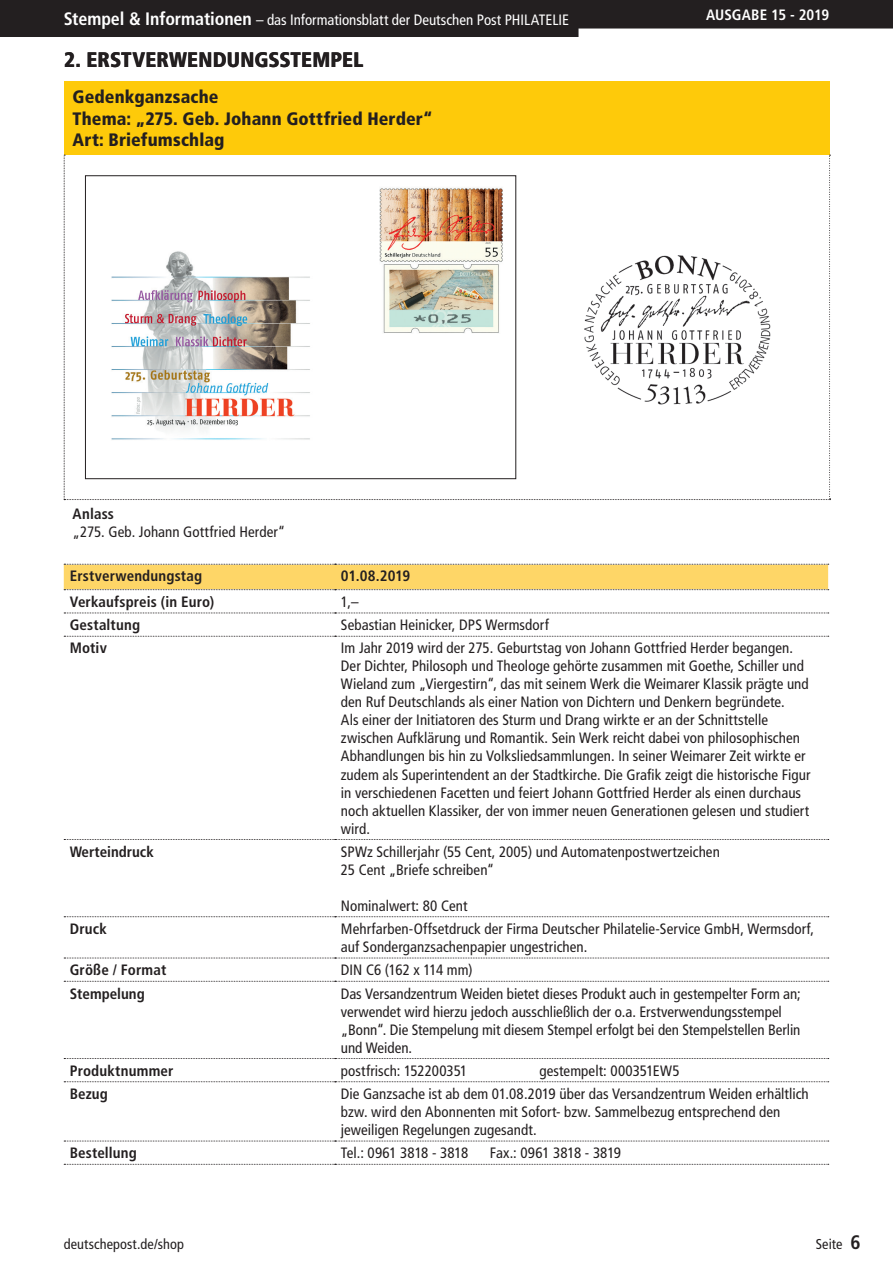
<style>
.page{position:relative;width:893px;height:1263px;background:#fff}
.page>*{position:absolute;margin:0;border:0;box-sizing:border-box;transform-origin:0 0}
.t1{font:900 condensed 21px "Frutiger LT Std";letter-spacing:.01em;color:#231f20}
.t2{font:900 condensed 18px/21.6px "Frutiger LT Std";letter-spacing:.005em;color:#231f20}
.t3{font:condensed 15px/18px "Frutiger LT Std";letter-spacing:.005em;color:#231f20}
.t4{font:700 condensed 15px "Frutiger LT Std";letter-spacing:.01em;color:#231f20}
.t5{font:condensed 15px "Frutiger LT Std";color:#fff}
.t6{font:700 condensed 15px "Frutiger LT Std";color:#fff}
.t7{font:condensed 14.25px "Frutiger LT Std";letter-spacing:.005em;color:#231f20}
.s1{font-weight:700;font-size:18px}
.s2{font-weight:700;font-size:19.5px}
</style>
<div class="page">
<svg style="left:0;top:0;width:893px;height:37px;background:#343131"></svg>
<div style="left:64px;top:81px;width:766px;height:74px;background:#feca0a"></div>
<svg style="left:64px;top:155px;width:767px;height:345px"></svg>
<img style="left:581px;top:253px;width:192px;height:153px">
<svg style="left:64px;top:564px;width:765px;height:26px;background:#f7d26a"></svg>
<svg style="left:64px;top:613px;width:765px;height:1px"></svg>
<svg style="left:64px;top:636px;width:765px;height:1px"></svg>
<svg style="left:64px;top:839px;width:765px;height:1px"></svg>
<svg style="left:64px;top:916px;width:765px;height:1px"></svg>
<svg style="left:64px;top:958px;width:765px;height:1px"></svg>
<svg style="left:64px;top:981px;width:765px;height:1px"></svg>
<svg style="left:64px;top:1058px;width:765px;height:1px"></svg>
<svg style="left:64px;top:1081px;width:765px;height:1px"></svg>
<svg style="left:64px;top:1141px;width:765px;height:1px"></svg>
<svg style="left:64px;top:1164px;width:765px;height:1px"></svg>
<img style="left:87px;top:178px;width:427px;height:299px">
<div style="left:85px;top:176px;width:431px;height:303px;border:1px solid #231f20"></div>
<p class="t5" style="left:64px;top:11px;width:507px"><span class="s1">Stempel &amp; Informationen</span> – das Informationsblatt der Deutschen Post PHILATELIE</p>
<p class="t6" style="left:706px;top:5px;width:125px">AUSGABE 15 - 2019</p>
<h1 class="t1" style="left:64px;top:47px;width:301px">2. ERSTVERWENDUNGSSTEMPEL</h1>
<p class="t2" style="left:73px;top:86px;width:361px">Gedenkganzsache<br>Thema: „275. Geb. Johann Gottfried Herder“<br>Art: Briefumschlag</p>
<p class="t4" style="left:73px;top:505px;width:43px">Anlass</p>
<p class="t3" style="left:73px;top:523px;width:214px">„275. Geb. Johann Gottfried Herder“</p>
<p class="t4" style="left:70px;top:567px;width:134px">Erstverwendungstag</p>
<p class="t4" style="left:341px;top:567px;width:71px">01.08.2019</p>
<p class="t4" style="left:70px;top:593px;width:146px">Verkaufspreis (in Euro)</p>
<p class="t3" style="left:341px;top:593px;width:19px">1,–</p>
<p class="t4" style="left:70px;top:616px;width:72px">Gestaltung</p>
<p class="t3" style="left:341px;top:616px;width:210px">Sebastian Heinicker, DPS Wermsdorf</p>
<p class="t4" style="left:70px;top:639px;width:39px">Motiv</p>
<p class="t3" style="left:341px;top:639px;width:471px">Im Jahr 2019 wird der 275. Geburtstag von Johann Gottfried Herder begangen.<br>Der Dichter, Philosoph und Theologe gehörte zusammen mit Goethe, Schiller und Wieland zum „Viergestirn“, das mit seinem Werk die Weimarer Klassik prägte und den Ruf Deutschlands als einer Nation von Dichtern und Denkern begründete.<br>Als einer der Initiatoren des Sturm und Drang wirkte er an der Schnittstelle zwischen Aufklärung und Romantik. Sein Werk reicht dabei von philosophischen Abhandlungen bis hin zu Volksliedsammlungen. In seiner Weimarer Zeit wirkte er zudem als Superintendent an der Stadtkirche. Die Grafik zeigt die historische Figur in verschiedenen Facetten und feiert Johann Gottfried Herder als einen durchaus noch aktuellen Klassiker, der von immer neuen Generationen gelesen und studiert wird.</p>
<p class="t4" style="left:70px;top:843px;width:86px">Werteindruck</p>
<p class="t3" style="left:341px;top:843px;width:381px">SPWz Schillerjahr (55 Cent, 2005) und Automatenpostwertzeichen<br>25 Cent „Briefe schreiben“</p>
<p class="t3" style="left:341px;top:897px;width:128px">Nominalwert: 80 Cent</p>
<p class="t4" style="left:70px;top:920px;width:39px">Druck</p>
<p class="t3" style="left:341px;top:920px;width:475px">Mehrfarben-Offsetdruck der Firma Deutscher Philatelie-Service GmbH, Wermsdorf, auf Sonderganzsachenpapier ungestrichen.</p>
<p class="t4" style="left:70px;top:961px;width:98px">Größe / Format</p>
<p class="t3" style="left:341px;top:961px;width:133px">DIN C6 (162 x 114 mm)</p>
<p class="t4" style="left:70px;top:984px;width:77px">Stempelung</p>
<p class="t3" style="left:341px;top:984px;width:461px">Das Versandzentrum Weiden bietet dieses Produkt auch in gestempelter Form an; verwendet wird hierzu jedoch ausschließlich der o.a. Erstverwendungsstempel „Bonn“. Die Stempelung mit diesem Stempel erfolgt bei den Stempelstellen Berlin und Weiden.</p>
<p class="t4" style="left:70px;top:1062px;width:105px">Produktnummer</p>
<p class="t3" style="left:341px;top:1062px;width:128px">postfrisch: 152200351</p>
<p class="t3" style="left:539px;top:1062px;width:142px">gestempelt: 000351EW5</p>
<p class="t4" style="left:70px;top:1085px;width:40px">Bezug</p>
<p class="t3" style="left:341px;top:1085px;width:469px">Die Ganzsache ist ab dem 01.08.2019 über das Versandzentrum Weiden erhältlich bzw. wird den Abonnenten mit Sofort- bzw. Sammelbezug entsprechend den jeweiligen Regelungen zugesandt.</p>
<p class="t4" style="left:70px;top:1144px;width:69px">Bestellung</p>
<p class="t3" style="left:341px;top:1144px;width:129px">Tel.: 0961 3818 - 3818</p>
<p class="t3" style="left:490px;top:1144px;width:133px">Fax.: 0961 3818 - 3819</p>
<p class="t7" style="left:64px;top:1235px;width:122px">deutschepost.de/shop</p>
<p class="t7" style="left:816px;top:1235px;width:46px">Seite <span class="s2">6</span></p>
</div>
